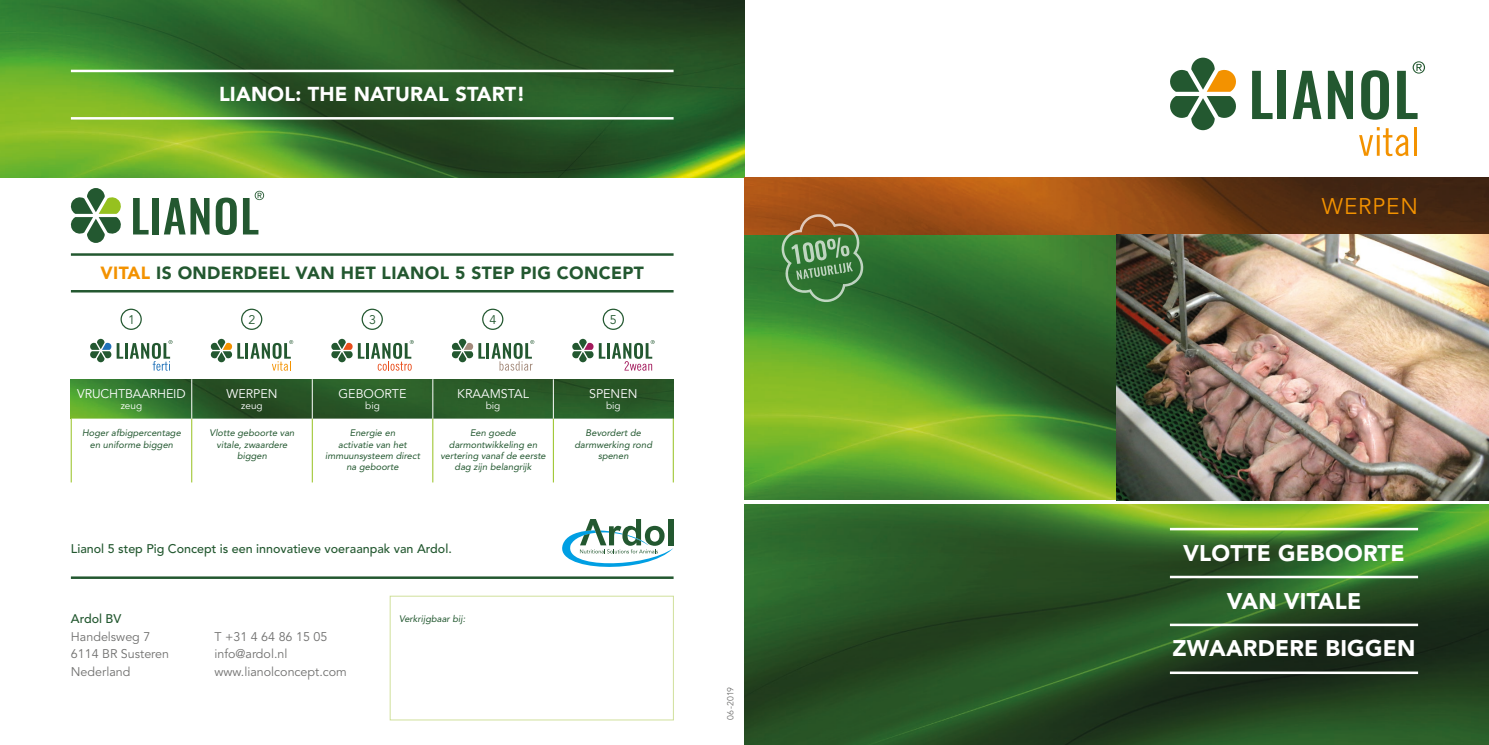
<style>
.page{position:relative;width:1489px;height:745px;background:#fff}
.page>*{position:absolute;margin:0;border:0;box-sizing:border-box;transform-origin:0 0}
.t1{font:900 22.5px/47.8px "Avenir LT Std";letter-spacing:.01em;color:#fff;text-align:center}
.t2{font:22.5px "Avenir LT Std";letter-spacing:.04em;color:#f39200}
.t3{font:900 20px "Avenir LT Std";letter-spacing:.01em;color:#fff}
.t4{font:900 17.5px "Avenir LT Std";letter-spacing:.02em;color:#235830}
.t5{font:12.5px/17.5px "Avenir LT Std";color:#70706f}
.t6{font:500 12.5px "Avenir LT Std";color:#235830}
.t7{font:12.5px "Avenir LT Std";color:#fff}
.t8{font:12.5px "Avenir LT Std";color:#235830}
.t9{font:10px "Avenir LT Std";color:#fff}
.t10{font:italic 9.38px/11.2px "Avenir LT Std";color:#235830;text-align:center}
.t11{font:8.75px "Avenir LT Std";letter-spacing:.02em;color:#70706f}
.s1{color:#f39200}
</style>
<div class="page">
<img style="left:0;top:0;width:744px;height:177px">
<hr style="left:71px;top:253px;width:602px;height:2px;background:#235830">
<hr style="left:71px;top:290px;width:602px;height:2px;background:#235830">
<svg style="left:562px;top:519px;width:111px;height:48px"></svg>
<hr style="left:71px;top:576px;width:602px;height:2px;background:#235830">
<hr style="left:71px;top:70px;width:602px;height:2px;background:#fff">
<hr style="left:71px;top:117px;width:602px;height:2px;background:#fff">
<div style="left:390px;top:595px;width:283px;height:124px;border:1px solid #d0e09b"></div>
<img style="left:744px;top:177px;width:744px;height:567px">
<svg style="left:1252px;top:71px;width:20px;height:48px"></svg>
<div style="left:1277px;top:71px;width:8px;height:48px;background:#235830"></div>
<svg style="left:1292px;top:71px;width:29px;height:48px"></svg>
<svg style="left:1327px;top:71px;width:25px;height:48px"></svg>
<svg style="left:1361px;top:70px;width:27px;height:50px"></svg>
<svg style="left:1170px;top:58px;width:66px;height:72px"></svg>
<svg style="left:1397px;top:61px;width:27px;height:58px"></svg>
<svg style="left:1359px;top:127px;width:49px;height:29px"></svg>
<hr style="left:1413px;top:127px;width:3px;height:29px;background:#f39200">
<hr style="left:744px;top:500px;width:744px;height:3px;background:#fff">
<img style="left:1116px;top:234px;width:372px;height:266px">
<svg style="left:780px;top:214px;width:84px;height:88px;background:#617d46"></svg>
<img style="left:71px;top:379px;width:602px;height:39px">
<hr style="left:1169px;top:527px;width:248px;height:3px;background:#fff">
<hr style="left:1169px;top:671px;width:248px;height:2px;background:#fff">
<hr style="left:1169px;top:623px;width:248px;height:2px;background:#fff">
<hr style="left:1169px;top:575px;width:248px;height:3px;background:#fff">
<svg style="left:133px;top:198px;width:15px;height:36px"></svg>
<div style="left:152px;top:198px;width:7px;height:36px;background:#235830"></div>
<svg style="left:164px;top:198px;width:45px;height:36px"></svg>
<svg style="left:216px;top:197px;width:21px;height:38px"></svg>
<svg style="left:71px;top:188px;width:50px;height:55px"></svg>
<svg style="left:243px;top:191px;width:21px;height:43px"></svg>
<svg style="left:72px;top:418px;width:601px;height:64px"></svg>
<hr style="left:71px;top:418px;width:1px;height:64px;background:#96c11f">
<hr style="left:191px;top:418px;width:1px;height:64px;background:#96c11f">
<hr style="left:312px;top:418px;width:1px;height:64px;background:#96c11f">
<hr style="left:432px;top:418px;width:1px;height:64px;background:#96c11f">
<hr style="left:553px;top:418px;width:1px;height:64px;background:#96c11f">
<hr style="left:673px;top:418px;width:1px;height:64px;background:#96c11f">
<hr style="left:191px;top:379px;width:1px;height:39px;background:#fff">
<hr style="left:312px;top:379px;width:1px;height:39px;background:#fff">
<hr style="left:432px;top:379px;width:1px;height:39px;background:#fff">
<hr style="left:553px;top:379px;width:1px;height:39px;background:#fff">
<hr style="left:125px;top:343px;width:3px;height:15px;background:#235830">
<svg style="left:90px;top:338px;width:33px;height:24px"></svg>
<svg style="left:130px;top:340px;width:42px;height:30px"></svg>
<hr style="left:245px;top:343px;width:3px;height:15px;background:#235830">
<svg style="left:211px;top:338px;width:33px;height:24px"></svg>
<svg style="left:250px;top:340px;width:43px;height:30px"></svg>
<hr style="left:366px;top:343px;width:3px;height:15px;background:#235830">
<svg style="left:331px;top:338px;width:33px;height:24px"></svg>
<svg style="left:371px;top:340px;width:43px;height:30px"></svg>
<hr style="left:486px;top:343px;width:3px;height:15px;background:#235830">
<svg style="left:452px;top:338px;width:33px;height:24px"></svg>
<svg style="left:491px;top:340px;width:43px;height:30px"></svg>
<svg style="left:572px;top:338px;width:82px;height:32px"></svg>
<div style="left:120px;top:308px;width:22px;height:22px;border:1px solid #235830;border-radius:50%"></div>
<div style="left:241px;top:308px;width:21px;height:22px;border:1px solid #235830;border-radius:50%"></div>
<div style="left:361px;top:308px;width:22px;height:22px;border:1px solid #235830;border-radius:50%"></div>
<div style="left:482px;top:308px;width:21px;height:22px;border:1px solid #235830;border-radius:50%"></div>
<div style="left:602px;top:308px;width:22px;height:22px;border:1px solid #235830;border-radius:50%"></div>
<h2 class="t3" style="left:219px;top:82px;width:308px">LIANOL: THE NATURAL START!</h2>
<h3 class="t4" style="left:101px;top:262px;width:544px"><span class="s1">VITAL</span> IS ONDERDEEL VAN HET LIANOL 5 STEP PIG CONCEPT</h3>
<h3 class="t8" style="left:128px;top:312px;width:8px">1</h3>
<h3 class="t8" style="left:248px;top:312px;width:8px">2</h3>
<h3 class="t8" style="left:369px;top:312px;width:8px">3</h3>
<h3 class="t8" style="left:489px;top:312px;width:8px">4</h3>
<h3 class="t8" style="left:610px;top:312px;width:8px">5</h3>
<h3 class="t7" style="left:77px;top:386px;width:110px">VRUCHTBAARHEID</h3>
<p class="t9" style="left:121px;top:400px;width:23px">zeug</p>
<h3 class="t7" style="left:226px;top:386px;width:52px">WERPEN</h3>
<p class="t9" style="left:241px;top:400px;width:23px">zeug</p>
<h3 class="t7" style="left:338px;top:386px;width:69px">GEBOORTE</h3>
<p class="t9" style="left:365px;top:400px;width:16px">big</p>
<h3 class="t7" style="left:457px;top:386px;width:73px">KRAAMSTAL</h3>
<p class="t9" style="left:486px;top:400px;width:16px">big</p>
<h3 class="t7" style="left:589px;top:386px;width:50px">SPENEN</h3>
<p class="t9" style="left:606px;top:400px;width:16px">big</p>
<p class="t10" style="left:82px;top:427px;width:100px">Hoger afbigpercentage en uniforme biggen</p>
<p class="t10" style="left:209px;top:427px;width:86px">Vlotte geboorte van vitale, zwaardere biggen</p>
<p class="t10" style="left:325px;top:427px;width:96px">Energie en<br>activatie van het immuunsysteem direct na geboorte</p>
<p class="t10" style="left:440px;top:427px;width:107px">Een goede darmontwikkeling en vertering vanaf de eerste dag zijn belangrijk</p>
<p class="t10" style="left:574px;top:427px;width:79px">Bevordert de darmwerking rond spenen</p>
<h3 class="t6" style="left:71px;top:541px;width:382px">Lianol 5 step Pig Concept is een innovatieve voeraanpak van Ardol.</h3>
<h3 class="t6" style="left:71px;top:611px;width:52px">Ardol BV</h3>
<h3 class="t5" style="left:71px;top:627px;width:100px">Handelsweg 7<br>6114 BR Susteren<br>Nederland</h3>
<h3 class="t5" style="left:214px;top:627px;width:134px">T +31 4 64 86 15 05 info@ardol.nl www.lianolconcept.com</h3>
<p class="t10" style="left:399px;top:613px;width:68px">Verkrijgbaar bij:</p>
<p class="t11" style="left:725px;top:719px;width:35px;rotate:-90deg">06-2019</p>
<h1 class="t2" style="left:1321px;top:193px;width:98px">WERPEN</h1>
<h1 class="t1" style="left:1172px;top:528px;width:244px">VLOTTE GEBOORTE<br>VAN VITALE<br>ZWAARDERE BIGGEN</h1>
</div>
